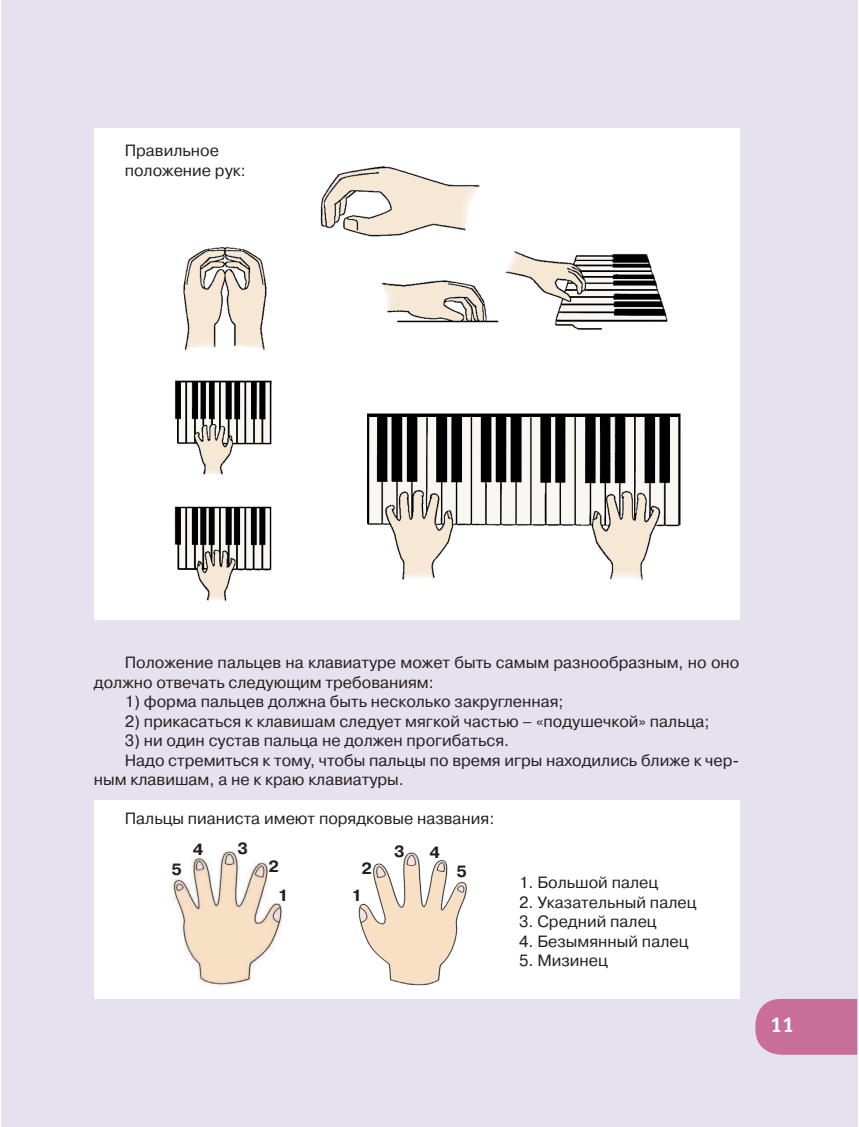
<style>
.page{position:relative;width:859px;height:1127px;background:#fff}
.page>*{position:absolute;margin:0;border:0;box-sizing:border-box;transform-origin:0 0}
.t1{font:700 21.75px "Officina Sans C";color:#fff}
.t2{font:16.2px/19.5px "Pragmatica C";color:#231f20}
.t3{font:700 16.2px "Pragmatica C";color:#231f20}
</style>
<div class="page">
<div style="left:2px;top:0;width:855px;height:1127px;background:#e6e1ef"></div>
<svg style="left:755px;top:999px;width:102px;height:56px;background:#c9749c"></svg>
<div style="left:94px;top:800px;width:645px;height:199px;background:#fff"></div>
<div style="left:94px;top:128px;width:645px;height:492px;background:#fff"></div>
<img style="left:174px;top:166px;width:507px;height:436px">
<img style="left:170px;top:850px;width:112px;height:136px">
<img style="left:358px;top:852px;width:109px;height:134px">
<p class="t2" style="left:125px;top:142px;width:123px">Правильное положение рук:</p>
<p class="t2" style="left:94px;top:654px;width:647px;text-indent:31px">Положение пальцев на клавиатуре может быть самым разнообразным, но оно должно отвечать следующим требованиям:</p>
<p class="t2" style="left:125px;top:693px;width:440px">1) форма пальцев должна быть несколько закругленная;</p>
<p class="t2" style="left:125px;top:713px;width:586px">2) прикасаться к клавишам следует мягкой частью – «подушечкой» пальца;</p>
<p class="t2" style="left:125px;top:732px;width:386px">3) ни один сустав пальца не должен прогибаться.</p>
<p class="t2" style="left:125px;top:752px;width:616px">Надо стремиться к тому, чтобы пальцы по время игры находились ближе к чер-</p>
<p class="t2" style="left:94px;top:771px;width:311px">ным клавишам, а не к краю клавиатуры.</p>
<p class="t2" style="left:125px;top:810px;width:371px">Пальцы пианиста имеют порядковые названия:</p>
<p class="t3" style="left:171px;top:863px;width:12px">5</p>
<p class="t3" style="left:193px;top:843px;width:12px">4</p>
<p class="t3" style="left:237px;top:841px;width:12px">3</p>
<p class="t3" style="left:394px;top:844px;width:12px">3</p>
<p class="t3" style="left:429px;top:846px;width:12px">4</p>
<p class="t3" style="left:269px;top:860px;width:12px">2</p>
<p class="t3" style="left:456px;top:865px;width:12px">5</p>
<p class="t3" style="left:362px;top:862px;width:12px">2</p>
<p class="t3" style="left:278px;top:889px;width:12px">1</p>
<p class="t3" style="left:352px;top:889px;width:12px">1</p>
<p class="t2" style="left:519px;top:874px;width:141px">1. Большой палец</p>
<p class="t2" style="left:519px;top:893px;width:179px">2. Указательный палец</p>
<p class="t2" style="left:519px;top:913px;width:139px">3. Средний палец</p>
<p class="t2" style="left:519px;top:932px;width:171px">4. Безымянный палец</p>
<p class="t2" style="left:519px;top:952px;width:90px">5. Мизинец</p>
<h1 class="t1" style="left:770px;top:1013px;width:26px">11</h1>
</div>
